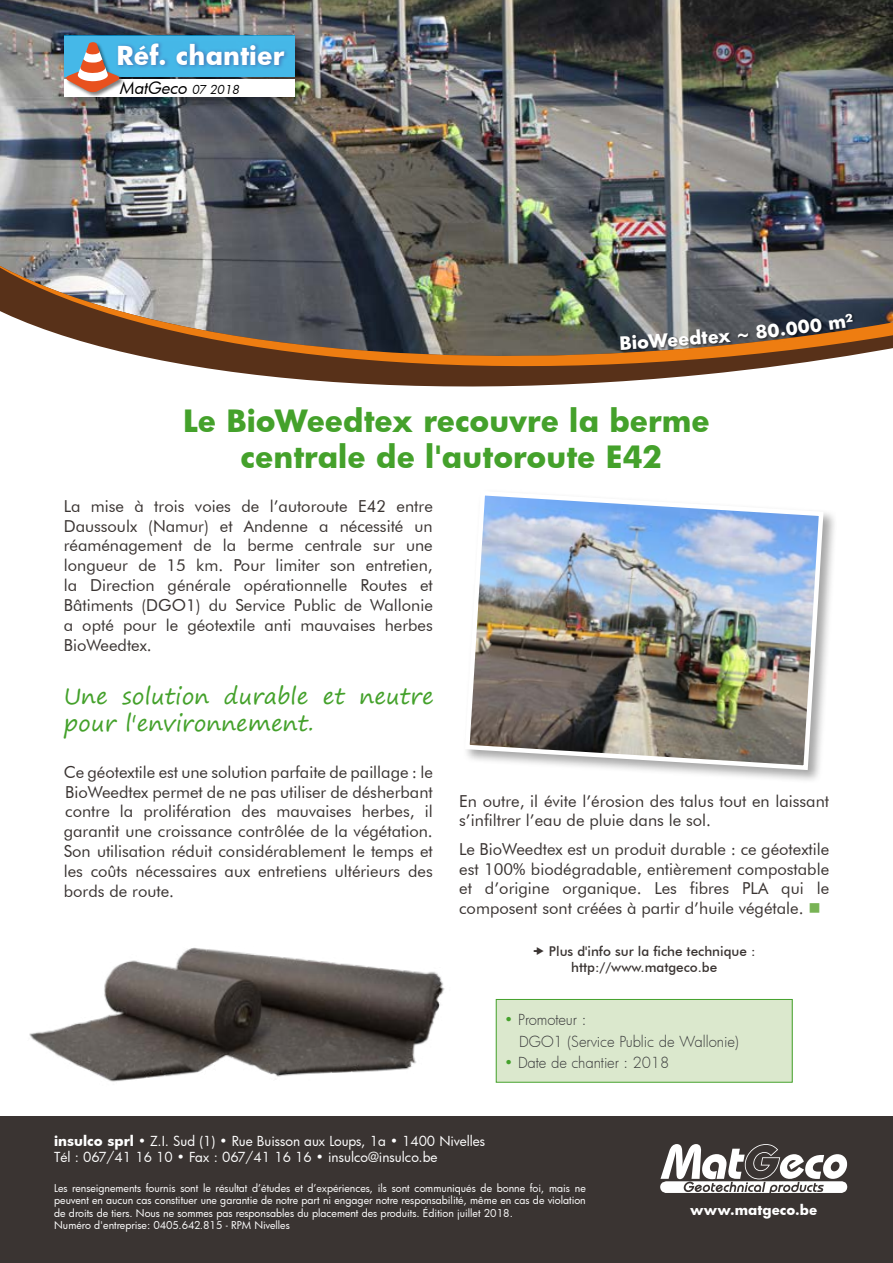
<style>
.page{position:relative;width:893px;height:1263px;background:#fff}
.page>*{position:absolute;margin:0;border:0;box-sizing:border-box;transform-origin:0 0}
.t1{font:700 30px/36px "Futura";color:#44a12b;text-align:center}
.t2{font:700 25.5px "Futura";color:#fff}
.t3{font:22.5px/27px "Segoe Print";color:#44a12b}
.t4{font:700 18px "Futura";color:#fff}
.t5{font:16.5px/19.8px "Futura BT";color:#3a3432;text-align:justify}
.t6{font:italic 16.5px "Futura";color:#000}
.t7{font:300 14.85px/21.6px "Futura";color:#373739}
.t8{font:13.5px/16.5px "Futura";color:#fff}
.t9{font:500 13.5px/16.5px "Futura BT";color:#3a3432}
.t10{font:700 13.5px "Futura";letter-spacing:.01em;color:#fff}
.t11{font:10.5px/12.6px "Futura";color:#fff}
.s1{font-size:12px}
.s2{color:#78b355}
.s3{color:#44a12b}
.s4{font-weight:700}
</style>
<div class="page">
<img style="left:0;top:0;width:893px;height:236px">
<div style="left:0;top:1116px;width:893px;height:147px;background:#3a3432"></div>
<div style="left:463px;top:489px;width:374px;height:295px;background:#000;opacity:.35"></div>
<img style="left:463px;top:489px;width:363px;height:283px">
<img style="left:0;top:236px;width:893px;height:151px">
<img style="left:0;top:254px;width:893px;height:132px">
<div style="left:496px;top:999px;width:296px;height:83px;background:#dbe8cd"></div>
<div style="left:496px;top:999px;width:297px;height:83px;border:1px solid #44a12b"></div>
<img style="left:29px;top:947px;width:416px;height:135px">
<svg style="left:660px;top:1144px;width:187px;height:49px"></svg>
<div style="left:620px;top:313px;width:235px;height:39px;background:#000;opacity:.5"></div>
<div style="left:56px;top:28px;width:255px;height:85px;background:#000;opacity:.5"></div>
<div style="left:64px;top:79px;width:231px;height:18px;background:#fff"></div>
<div style="left:64px;top:36px;width:231px;height:41px;background:#45b8e8"></div>
<svg style="left:125px;top:42px;width:162px;height:26px"></svg>
<div style="left:66px;top:41px;width:59px;height:57px;background:#000;opacity:.5"></div>
<svg style="left:66px;top:42px;width:54px;height:50px"></svg>
<svg style="left:620px;top:333px;width:69px;height:16px"></svg>
<svg style="left:738px;top:313px;width:115px;height:26px;background:#453e3b"></svg>
<h2 class="t2" style="left:116px;top:37px;width:169px">Réf. chantier</h2>
<p class="t6" style="left:119px;top:77px;width:121px">MatGeco <span class="s1">07 2018</span></p>
<p class="t4" style="left:688px;top:326px;width:43px;rotate:-5deg">dtex</p>
<h1 class="t1" style="left:183px;top:402px;width:528px">Le BioWeedtex recouvre la berme centrale de l'autoroute E42</h1>
<p class="t5" style="left:64px;top:496px;width:371px">La mise à trois voies de l’autoroute E42 entre Daussoulx (Namur) et Andenne a nécessité un réaménagement de la berme centrale sur une longueur de 15 km. Pour limiter son entretien, la Direction générale opérationnelle Routes et Bâtiments (DGO1) du Service Public de Wallonie a opté pour le géotextile anti mauvaises herbes BioWeedtex.</p>
<h3 class="t3" style="left:64px;top:682px;width:371px">Une solution durable et neutre pour l'environnement.</h3>
<p class="t5" style="left:64px;top:762px;width:371px">Ce géotextile est une solution parfaite de paillage : le BioWeedtex permet de ne pas utiliser de désherbant contre la prolifération des mauvaises herbes, il garantit une croissance contrôlée de la végétation.<br>Son utilisation réduit considérablement le temps et les coûts nécessaires aux entretiens ultérieurs des bords de route.</p>
<p class="t5" style="left:459px;top:791px;width:371px">En outre, il évite l’érosion des talus tout en laissant s’infiltrer l’eau de pluie dans le sol.</p>
<p class="t5" style="left:459px;top:839px;width:371px">Le BioWeedtex est un produit durable : ce géotextile est 100% biodégradable, entièrement compostable et d’origine organique. Les fibres PLA qui le composent sont créées à partir d’huile végétale. <span class="s2">■</span></p>
<p class="t9" style="left:571px;top:943px;width:186px;text-indent:-22px">Plus d'info sur la fiche technique : http://www.matgeco.be</p>
<p class="t7" style="left:519px;top:1008px;width:221px;text-indent:-15px"><span class="s3">•</span> Promoteur :<br>DGO1 (Service Public de Wallonie)</p>
<p class="t7" style="left:504px;top:1051px;width:167px"><span class="s3">•</span> Date de chantier : 2018</p>
<p class="t8" style="left:54px;top:1132px;width:432px"><span class="s4">insulco sprl</span> • Z.I. Sud (1) • Rue Buisson aux Loups, 1a • 1400 Nivelles<br>Tél : 067/41 16 10 • Fax : 067/41 16 16 • insulco@insulco.be</p>
<p class="t11" style="left:54px;top:1181px;width:533px">Les renseignements fournis sont le résultat d’études et d’expériences, ils sont communiqués de bonne foi, mais ne peuvent en aucun cas constituer une garantie de notre part ni engager notre responsabilité, même en cas de violation de droits de tiers. Nous ne sommes pas responsables du placement des produits. Édition juillet 2018.<br>Numéro d'entreprise: 0405.642.815 - RPM Nivelles</p>
<p class="t10" style="left:690px;top:1200px;width:129px">www.matgeco.be</p>
</div>
